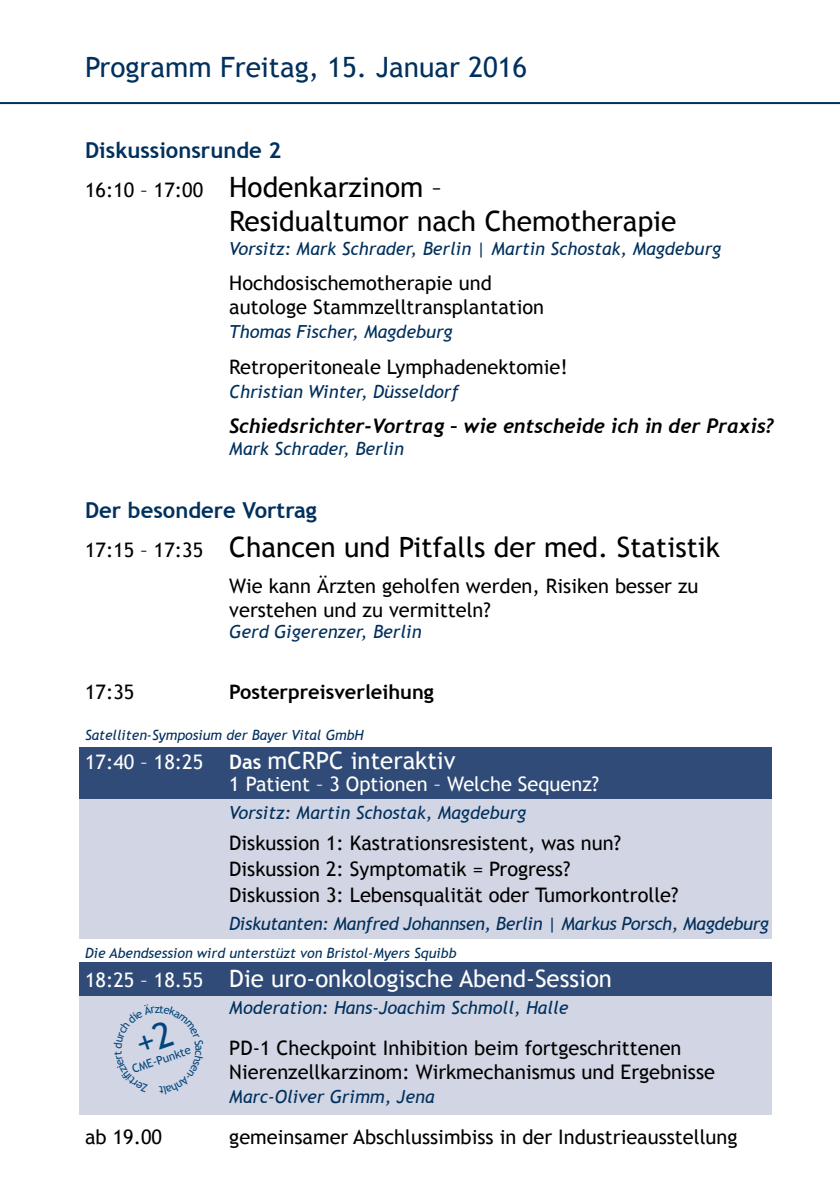
<style>
.page{position:relative;width:840px;height:1191px;background:#fff}
.page>*{position:absolute;margin:0;border:0;box-sizing:border-box;transform-origin:0 0}
.t1{font:28px/33.6px "Trebuchet MS";color:#000}
.t2{font:28px "Trebuchet MS";color:#00305d}
.t3{font:24px "Trebuchet MS";color:#fff}
.t4{font:700 22px "Trebuchet MS";color:#00305d}
.t5{font:20px/24px "Trebuchet MS";color:#000}
.t6{font:italic 700 20px "Trebuchet";color:#000}
.t7{font:20px "Trebuchet MS";color:#fff}
.t8{font:700 20px "Trebuchet MS";color:#000}
.t9{font:italic 18px "Trebuchet MS";color:#00305d}
.t10{font:italic 18px "Trebuchet MS";letter-spacing:-.02em;color:#00305d}
.t11{font:italic 14px "Trebuchet MS";color:#00305d}
.t12{font:11.6px "Trebuchet MS";color:#00457c}
.s1{font-size:20px}
.s2{font-weight:700;font-size:20px}
</style>
<div class="page">
<div style="left:79px;top:787px;width:692px;height:151px;background:#d2d5e3"></div>
<div style="left:79px;top:747px;width:692px;height:51px;background:#304b77"></div>
<div style="left:79px;top:989px;width:692px;height:125px;background:#d2d5e3"></div>
<div style="left:79px;top:962px;width:692px;height:33px;background:#304b77"></div>
<hr style="left:0;top:102px;width:839px;height:2px;background:#00305d">
<h1 class="t2" style="left:85px;top:51px;width:443px">Programm Freitag, 15. Januar 2016</h1>
<p class="t4" style="left:85px;top:136px;width:197px">Diskussionsrunde 2</p>
<h1 class="t1" style="left:229px;top:171px;width:448px;text-indent:-144px"><span class="s1">16:10 – 17:00</span> Hodenkarzinom –<br>Residualtumor nach Chemotherapie</h1>
<p class="t9" style="left:229px;top:238px;width:493px">Vorsitz: Mark Schrader, Berlin | Martin Schostak, Magdeburg</p>
<p class="t5" style="left:229px;top:271px;width:316px">Hochdosischemotherapie und autologe Stammzelltransplantation</p>
<p class="t9" style="left:229px;top:321px;width:225px">Thomas Fischer, Magdeburg</p>
<p class="t5" style="left:229px;top:355px;width:340px">Retroperitoneale Lymphadenektomie!</p>
<p class="t9" style="left:229px;top:380px;width:231px">Christian Winter, Düsseldorf</p>
<p class="t6" style="left:229px;top:414px;width:546px">Schiedsrichter-Vortrag – wie entscheide ich in der Praxis?</p>
<p class="t9" style="left:229px;top:437px;width:176px">Mark Schrader, Berlin</p>
<p class="t4" style="left:85px;top:496px;width:233px">Der besondere Vortrag</p>
<h1 class="t1" style="left:85px;top:531px;width:636px"><span class="s1">17:15 – 17:35</span> Chancen und Pitfalls der med. Statistik</h1>
<p class="t5" style="left:229px;top:574px;width:470px">Wie kann Ärzten geholfen werden, Risiken besser zu verstehen und zu vermitteln?</p>
<p class="t9" style="left:229px;top:621px;width:194px">Gerd Gigerenzer, Berlin</p>
<p class="t5" style="left:85px;top:680px;width:51px">17:35</p>
<p class="t8" style="left:229px;top:680px;width:206px">Posterpreisverleihung</p>
<p class="t11" style="left:85px;top:727px;width:280px">Satelliten-Symposium der Bayer Vital GmbH</p>
<p class="t7" style="left:85px;top:750px;width:119px">17:40 – 18:25</p>
<p class="t3" style="left:229px;top:746px;width:228px"><span class="s2">Das</span> mCRPC interaktiv</p>
<p class="t7" style="left:229px;top:772px;width:371px">1 Patient – 3 Optionen – Welche Sequenz?</p>
<p class="t9" style="left:229px;top:801px;width:298px">Vorsitz: Martin Schostak, Magdeburg</p>
<p class="t5" style="left:229px;top:830px;width:450px;line-height:26px">Diskussion 1: Kastrationsresistent, was nun?<br>Diskussion 2: Symptomatik = Progress?<br>Diskussion 3: Lebensqualität oder Tumorkontrolle?</p>
<p class="t10" style="left:229px;top:912px;width:541px">Diskutanten: Manfred Johannsen, Berlin | Markus Porsch, Magdeburg</p>
<p class="t11" style="left:85px;top:944px;width:372px">Die Abendsession wird unterstüzt von Bristol-Myers Squibb</p>
<p class="t3" style="left:85px;top:964px;width:528px"><span class="s1">18:25 – 18.55</span> Die uro-onkologische Abend-Session</p>
<p class="t9" style="left:229px;top:996px;width:340px">Moderation: Hans-Joachim Schmoll, Halle</p>
<p class="t5" style="left:229px;top:1036px;width:487px">PD-1 Checkpoint Inhibition beim fortgeschrittenen<br>Nierenzellkarzinom: Wirkmechanismus und Ergebnisse</p>
<p class="t9" style="left:229px;top:1085px;width:207px">Marc-Oliver Grimm, Jena</p>
<p class="t5" style="left:85px;top:1125px;width:78px">ab 19.00</p>
<p class="t5" style="left:229px;top:1125px;width:509px">gemeinsamer Abschlussimbiss in der Industrieausstellung</p>
<p class="t12" style="left:130px;top:1063px;width:63px;rotate:-19deg">CME-Punkte</p>
</div>
